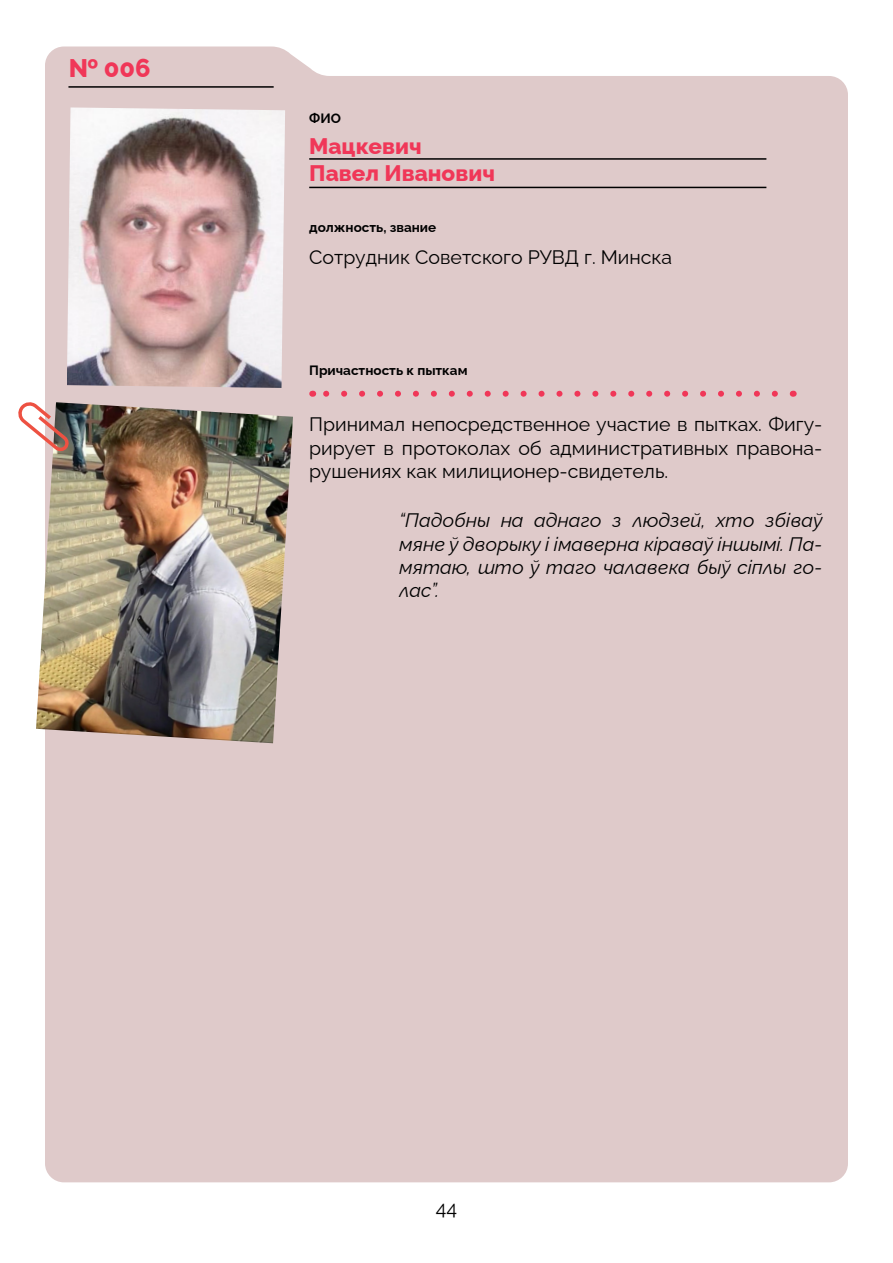
<style>
.page{position:relative;width:893px;height:1263px;background:#fff}
.page>*{position:absolute;margin:0;border:0;box-sizing:border-box;transform-origin:0 0}
.t1{font:800 25.5px "Raleway";color:#f03758}
.t2{font:800 22.5px/27px "Raleway";color:#f03758}
.t3{font:19.5px/23.4px "Raleway";color:#000;text-align:justify}
.t4{font:italic 19.5px/23.4px "Raleway";color:#000;text-align:justify}
.t5{font:700 13.5px "Raleway";color:#000}
</style>
<div class="page">
<div style="left:45px;top:47px;width:803px;height:1135px;background:#dfcaca"></div>
<hr style="left:309px;top:158px;width:457px;height:2px;background:#000">
<hr style="left:68px;top:86px;width:206px;height:2px;background:#000">
<svg style="left:321px;top:391px;width:454px;height:6px;background:#e3a4ac"></svg>
<hr style="left:309px;top:187px;width:457px;height:1px;background:#000">
<img style="left:67px;top:107px;width:218px;height:281px">
<img style="left:36px;top:402px;width:257px;height:341px">
<svg style="left:18px;top:398px;width:55px;height:57px"></svg>
<h1 class="t1" style="left:68px;top:48px;width:84px">№ 006</h1>
<p class="t5" style="left:309px;top:107px;width:33px">ФИО</p>
<p class="t2" style="left:309px;top:130px;width:187px">Мацкевич<br>Павел Иванович</p>
<p class="t5" style="left:309px;top:216px;width:129px">должность, звание</p>
<p class="t3" style="left:309px;top:243px;width:364px">Сотрудник Советского РУВД г. Минска</p>
<p class="t5" style="left:309px;top:359px;width:160px">Причастность к пыткам</p>
<p class="t3" style="left:309px;top:411px;width:515px">Принимал непосредственное участие в пытках. Фигу&shy;рирует в протоколах об административных правона&shy;рушениях как милиционер-свидетель.</p>
<p class="t4" style="left:399px;top:506px;width:425px">“Падобны на аднаго з людзей, хто збіваў мяне ў дворыку і імаверна кіраваў іншымі. Па&shy;мятаю, што ў таго чалавека быў сіплы го&shy;лас”.</p>
<p class="t3" style="left:436px;top:1194px;width:23px">44</p>
</div>
